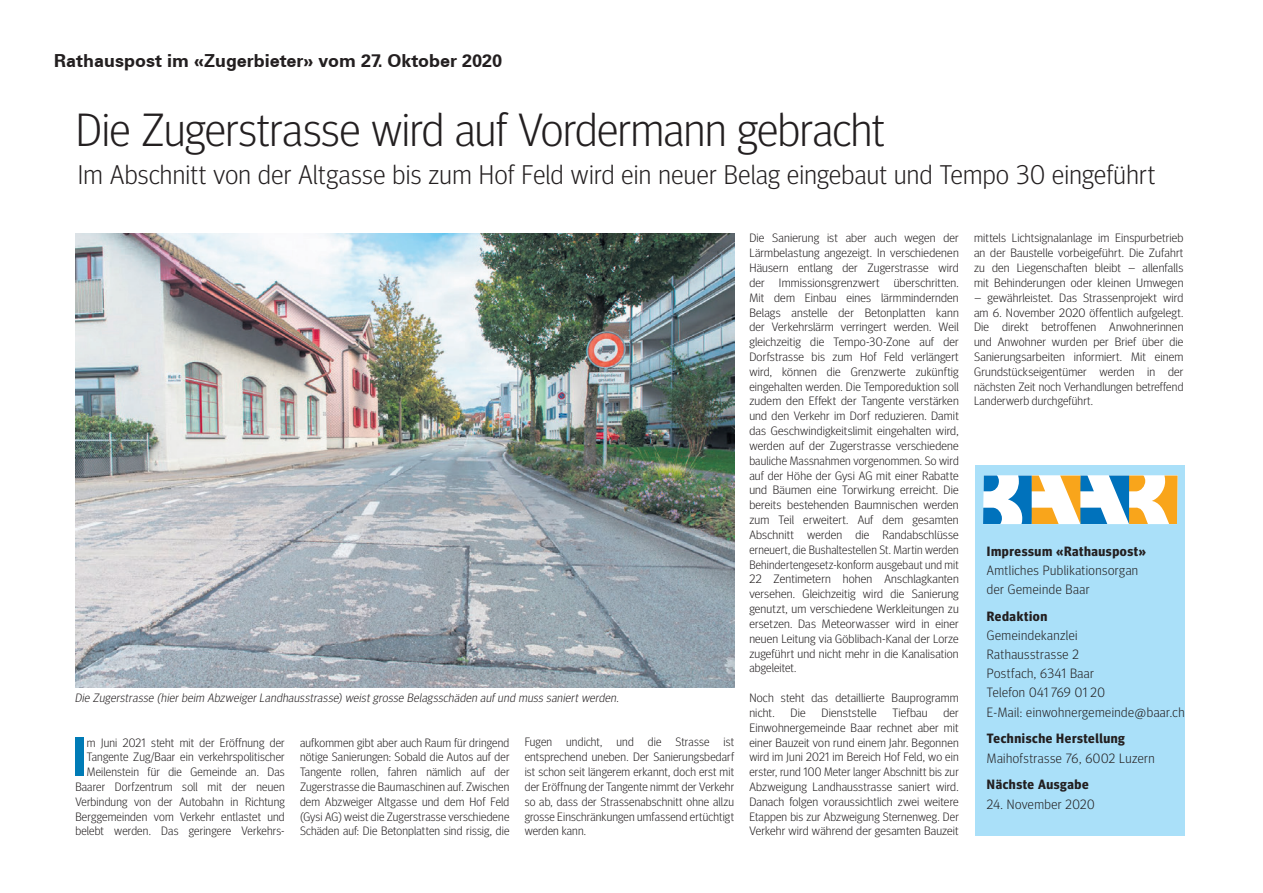
<style>
.page{position:relative;width:1263px;height:893px;background:#fff}
.page>*{position:absolute;margin:0;border:0;box-sizing:border-box;transform-origin:0 0}
.t1{font:700 53.1px "Univers LT";color:#007bb6}
.t2{font:300 46.5px "Meta Head OT";letter-spacing:-.005em;color:#231f20}
.t3{font:300 27px "Meta Head OT";letter-spacing:.015em;color:#231f20}
.t4{font:700 18px "Univers";color:#231f20}
.t5{font:300 13.5px/19.2px "Meta Head OT";letter-spacing:.035em;color:#231f20}
.t6{font:700 13.5px "Meta Head OT";letter-spacing:.045em;color:#231f20}
.t7{font:300 12.15px/14.9px "Meta Head OT";letter-spacing:.015em;color:#231f20;text-align:justify}
.t8{font:italic 300 12.15px "Meta Head OT";color:#231f20}
</style>
<div class="page">
<div style="left:975px;top:465px;width:210px;height:370px;background:#aae0f9"></div>
<svg style="left:983px;top:475px;width:195px;height:49px"></svg>
<img style="left:75px;top:233px;width:659px;height:454px">
<h3 class="t4" style="left:54px;top:50px;width:450px">Rathauspost im «Zugerbieter» vom 27. Oktober 2020</h3>
<h2 class="t2" style="left:76px;top:103px;width:810px">Die Zugerstrasse wird auf Vordermann gebracht</h2>
<h3 class="t3" style="left:78px;top:159px;width:1079px">Im Abschnitt von der Altgasse bis zum Hof Feld wird ein neuer Belag eingebaut und Tempo 30 eingeführt</h3>
<p class="t8" style="left:75px;top:691px;width:548px">Die Zugerstrasse (hier beim Abzweiger Landhausstrasse) weist grosse Belagsschäden auf und muss saniert werden.</p>
<h1 class="t1" style="left:72px;top:726px;width:16px">I</h1>
<p class="t7" style="left:75px;top:735px;width:211px;text-align:right">m Juni 2021 steht mit der Eröffnung der Tangente Zug/Baar ein verkehrspolitischer Meilenstein für die Gemeinde an. Das Baarer Dorfzentrum soll mit der neuen Verbindung von der Autobahn in Richtung Berggemeinden vom Verkehr entlastet und belebt werden. Das geringere Verkehrs-</p>
<p class="t7" style="left:300px;top:735px;width:211px">aufkommen gibt aber auch Raum für dringend nötige Sanierungen: Sobald die Autos auf der Tangente rollen, fahren nämlich auf der Zugerstrasse die Baumaschinen auf. Zwischen dem Abzweiger Altgasse und dem Hof Feld (Gysi AG) weist die Zugerstrasse verschiedene Schäden auf: Die Betonplatten sind rissig, die</p>
<p class="t7" style="left:525px;top:735px;width:211px">Fugen undicht, und die Strasse ist entsprechend uneben. Der Sanierungsbedarf ist schon seit längerem erkannt, doch erst mit der Eröffnung der Tangente nimmt der Verkehr so ab, dass der Strassenabschnitt ohne allzu grosse Einschränkungen umfassend ertüchtigt werden kann.</p>
<p class="t7" style="left:749px;top:231px;width:211px">Die Sanierung ist aber auch wegen der Lärmbelastung angezeigt. In verschiedenen Häusern entlang der Zugerstrasse wird der Immissionsgrenzwert überschritten.<br>Mit dem Einbau eines lärmmindernden Belags anstelle der Betonplatten kann der Verkehrslärm verringert werden. Weil gleichzeitig die Tempo-30-Zone auf der Dorfstrasse bis zum Hof Feld verlängert wird, können die Grenzwerte zukünftig eingehalten werden. Die Temporeduktion soll zudem den Effekt der Tangente verstärken und den Verkehr im Dorf reduzieren. Damit das Geschwindigkeitslimit eingehalten wird, werden auf der Zugerstrasse verschiedene bauliche Massnahmen vorgenommen. So wird auf der Höhe der Gysi AG mit einer Rabatte und Bäumen eine Torwirkung erreicht. Die bereits bestehenden Baumnischen werden zum Teil erweitert. Auf dem gesamten Abschnitt werden die Randabschlüsse erneuert, die Bushaltestellen St. Martin werden Behindertengesetz-konform ausgebaut und mit 22 Zentimetern hohen Anschlagkanten versehen. Gleichzeitig wird die Sanierung genutzt, um verschiedene Werkleitungen zu ersetzen. Das Meteorwasser wird in einer neuen Leitung via Göblibach-Kanal der Lorze zugeführt und nicht mehr in die Kanalisation abgeleitet.</p>
<p class="t7" style="left:749px;top:690px;width:211px">Noch steht das detaillierte Bauprogramm nicht.</p>
<p class="t7" style="left:790px;top:705px;width:17px">Die</p>
<p class="t7" style="left:822px;top:705px;width:56px">Dienststelle</p>
<p class="t7" style="left:892px;top:705px;width:36px">Tiefbau</p>
<p class="t7" style="left:749px;top:705px;width:211px;text-indent:194px">der Einwohnergemeinde Baar rechnet aber mit einer Bauzeit von rund einem Jahr. Begonnen wird im Juni 2021 im Bereich Hof Feld, wo ein erster, rund 100 Meter langer Abschnitt bis zur Abzweigung Landhausstrasse saniert wird.<br>Danach folgen voraussichtlich zwei weitere Etappen bis zur Abzweigung Sternenweg. Der Verkehr wird während der gesamten Bauzeit</p>
<p class="t7" style="left:974px;top:231px;width:211px">mittels Lichtsignalanlage im Einspurbetrieb an der Baustelle vorbeigeführt. Die Zufahrt zu den Liegenschaften bleibt – allenfalls mit Behinderungen oder kleinen Umwegen</p>
<p class="t7" style="left:974px;top:290px;width:211px">– gewährleistet. Das Strassenprojekt wird am 6. November 2020 öffentlich aufgelegt.<br>Die direkt betroffenen Anwohnerinnen und Anwohner wurden per Brief über die Sanierungsarbeiten informiert. Mit einem Grundstückseigentümer werden in der nächsten Zeit noch Verhandlungen betreffend Landerwerb durchgeführt.</p>
<p class="t6" style="left:987px;top:543px;width:161px">Impressum «Rathauspost»</p>
<p class="t5" style="left:987px;top:560px;width:153px">Amtliches Publikationsorgan der Gemeinde Baar</p>
<p class="t6" style="left:987px;top:608px;width:62px">Redaktion</p>
<p class="t5" style="left:987px;top:625px;width:199px">Gemeindekanzlei<br>Rathausstrasse 2<br>Postfach, 6341 Baar<br>Telefon 041 769 01 20<br>E-Mail: einwohnergemeinde@baar.ch</p>
<p class="t6" style="left:987px;top:731px;width:139px">Technische Herstellung</p>
<p class="t5" style="left:987px;top:748px;width:169px">Maihofstrasse 76, 6002 Luzern</p>
<p class="t6" style="left:987px;top:777px;width:103px">Nächste Ausgabe</p>
<p class="t5" style="left:987px;top:794px;width:109px">24. November 2020</p>
</div>
